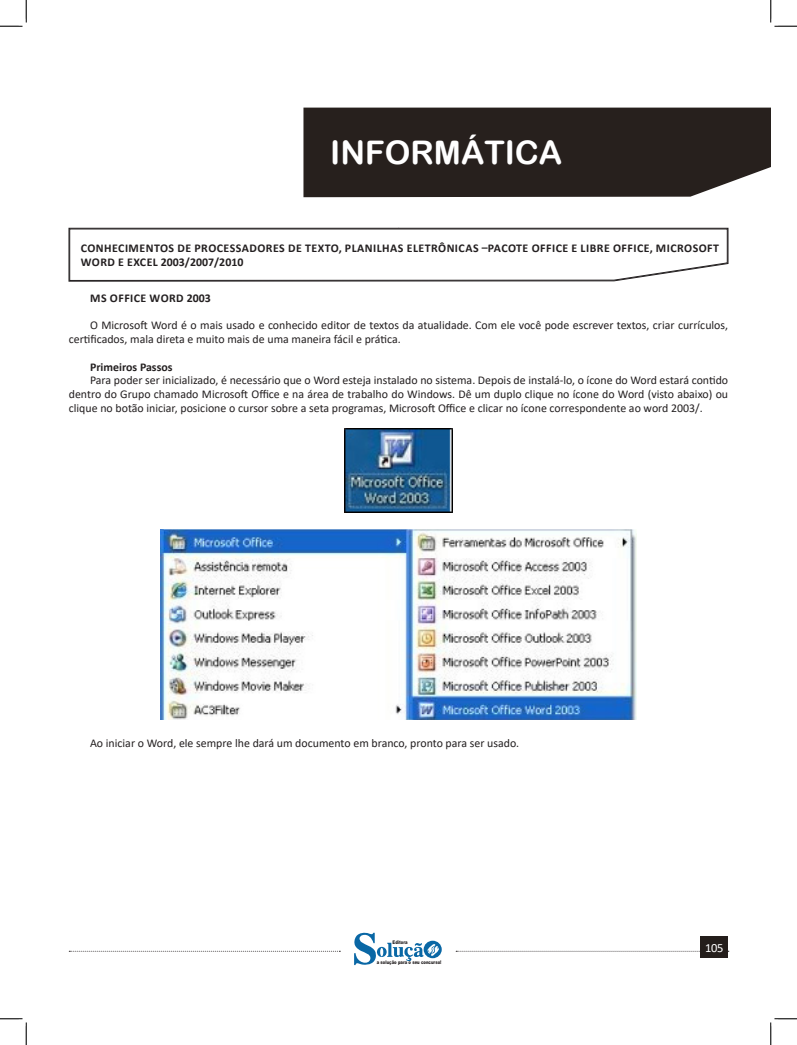
<style>
.page{position:relative;width:797px;height:1045px;background:#fff}
.page>*{position:absolute;margin:0;border:0;box-sizing:border-box;transform-origin:0 0}
.t1{font:32.5px "Arial Rounded MT Bold";color:#fff}
.t2{font:12.5px "Calibri";color:#fff}
.t3{font:11.88px/13.8px "Calibri";color:#231f20}
.CAIXINHAS{font:700 11.88px/13.8px "Calibri";letter-spacing:.04em;color:#231f20}
.TEXTO_BASE{font:700 11.88px "Calibri";letter-spacing:.04em;color:#231f20}
.CAIXINHAS-2{font:700 11.88px "Calibri";color:#231f20}
.t4{font:900 5px "Arial";color:#231f20;scale:.76 1}
</style>
<div class="page">
<svg style="left:69px;top:951px;width:271px;height:1px"></svg>
<svg style="left:456px;top:951px;width:273px;height:1px"></svg>
<div style="left:700px;top:936px;width:28px;height:22px;background:#241e1b"></div>
<svg style="left:354px;top:932px;width:88px;height:33px"></svg>
<div style="left:303px;top:108px;width:467px;height:89px;background:#27201d"></div>
<svg style="left:69px;top:228px;width:659px;height:37px"></svg>
<svg style="left:69px;top:229px;width:658px;height:52px"></svg>
<img style="left:345px;top:428px;width:107px;height:85px">
<img style="left:160px;top:529px;width:476px;height:190px">
<svg style="left:0;top:0;width:27px;height:27px"></svg>
<svg style="left:0;top:1018px;width:27px;height:27px"></svg>
<svg style="left:770px;top:0;width:27px;height:27px"></svg>
<svg style="left:770px;top:1018px;width:27px;height:27px"></svg>
<h1 class="t1" style="left:330px;top:133px;width:233px">INFORMÁTICA</h1>
<p class="CAIXINHAS" style="left:81px;top:241px;width:640px">CONHECIMENTOS DE PROCESSADORES DE TEXTO, PLANILHAS ELETRÔNICAS –PACOTE OFFICE E LIBRE OFFICE, MICROSOFT<br>WORD E EXCEL 2003/2007/2010</p>
<p class="TEXTO_BASE" style="left:90px;top:289px;width:122px">MS OFFICE WORD 2003</p>
<p class="t3" style="left:69px;top:318px;width:661px;text-indent:21px">O Microsoft Word é o mais usado e conhecido editor de textos da atualidade. Com ele você pode escrever textos, criar currículos, certificados, mala direta e muito mais de uma maneira fácil e prática.</p>
<p class="CAIXINHAS-2" style="left:90px;top:358px;width:84px">Primeiros Passos</p>
<p class="t3" style="left:69px;top:373px;width:661px;text-align:justify;text-indent:21px">Para poder ser inicializado, é necessário que o Word esteja instalado no sistema. Depois de instalá-lo, o ícone do Word estará contido dentro do Grupo chamado Microsoft Office e na área de trabalho do Windows. Dê um duplo clique no ícone do Word (visto abaixo) ou clique no botão iniciar, posicione o cursor sobre a seta programas, Microsoft Office e clicar no ícone correspondente ao word 2003/.</p>
<p class="t3" style="left:90px;top:736px;width:431px">Ao iniciar o Word, ele sempre lhe dará um documento em branco, pronto para ser usado.</p>
<p class="t4" style="left:392px;top:939px;width:21px">Editora</p>
<p class="t4" style="left:377px;top:959px;width:86px">a solução para o seu concurso!</p>
<p class="t2" style="left:705px;top:939px;width:20px">105</p>
</div>
